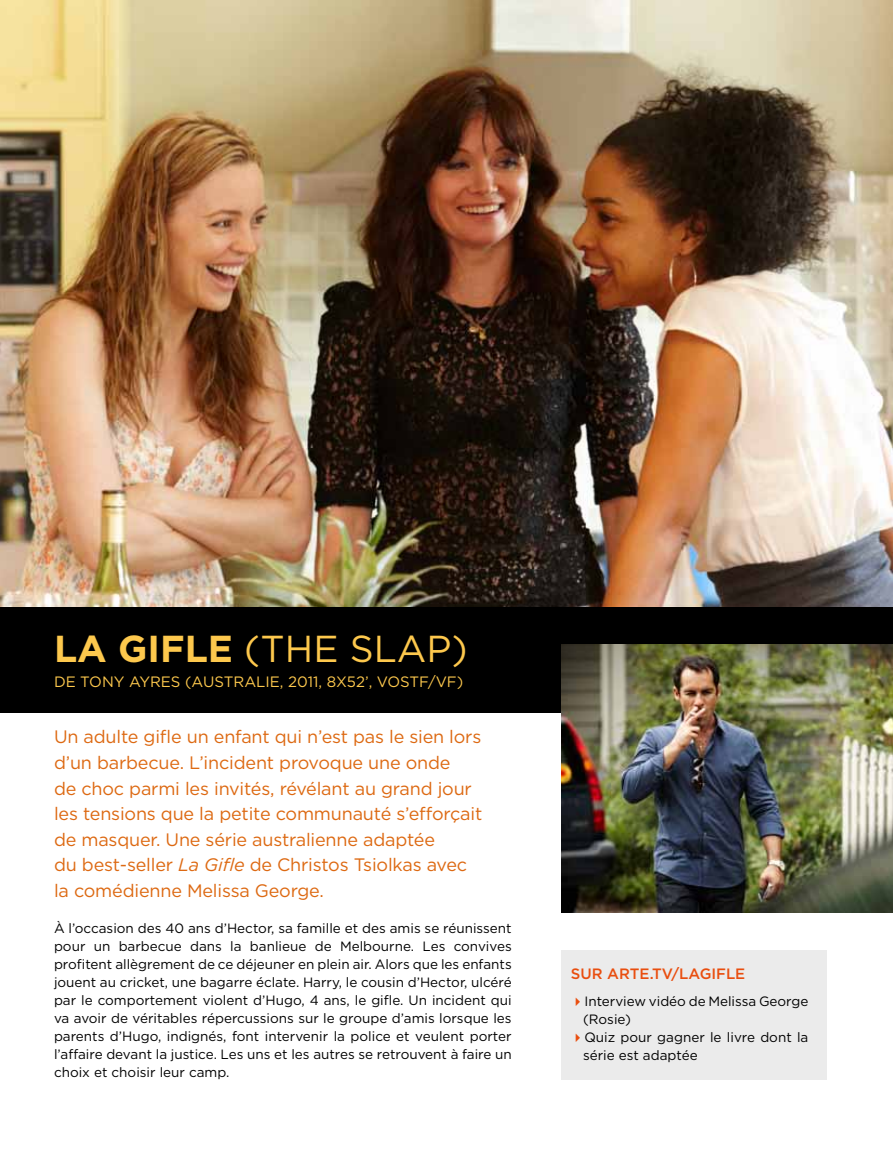
<style>
.page{position:relative;width:893px;height:1149px;background:#fff}
.page>*{position:absolute;margin:0;border:0;box-sizing:border-box;transform-origin:0 0}
.t1{font:37.5px "Gotham";color:#fdc84d}
.t2{font:18px/25.5px "Gotham";letter-spacing:-.01em;color:#dd6912}
.t3{font:15px "Gotham";color:#fdc84d}
.t4{font:500 15px "Gotham";color:#e94e0f}
.t5{font:13.5px/18px "Gotham";color:#000}
.s1{font-weight:700}
.s2{font-style:italic}
.s3{color:#e94e0f}
</style>
<div class="page">
<div style="left:561px;top:949px;width:266px;height:130px;background:#ebebeb"></div>
<div style="left:0;top:602px;width:893px;height:110px;background:#000"></div>
<img style="left:0;top:0;width:893px;height:606px">
<img style="left:561px;top:644px;width:332px;height:267px">
<h1 class="t1" style="left:54px;top:624px;width:415px"><span class="s1">LA GIFLE</span> (THE SLAP)</h1>
<p class="t3" style="left:54px;top:672px;width:172px">De Tony AYRES (Austral</p>
<p class="t3" style="left:266px;top:672px;width:199px">ie, 2011, 8x52’, VOSTF/VF)</p>
<p class="t2" style="left:54px;top:723px;width:430px">U n adulte gifle un enfant qui n’est pas le sien lors d’un barbecue. L’incident provoque une onde<br>de choc parmi les invités, révélant au grand jour les tensions que la petite communauté s’efforçait de masquer. U ne série australienne adaptée<br>du best-seller <span class="s2">La Gifle</span> de Christos Tsiolkas avec la comédienne Melissa George.</p>
<p class="t5" style="left:54px;top:918px;width:459px;text-align:justify">à l’occasion des 40 ans d’Hector, sa famille et des amis se réunissent pour un barbecue dans la banlieue de Melbourne. Les convives profitent allègrement de ce déjeuner en plein air. Alors que les enfants jouent au cricket, une bagarre éclate. Harry, le cousin d’Hector, ulcéré par le comportement violent d’Hugo, 4 ans, le gifle. U n incident qui va avoir de véritables répercussions sur le groupe d’amis lorsque les parents d’Hugo, indignés, font intervenir la police et veulent porter l’affaire devant la justice. Les uns et les autres se retrouvent à faire un choix et choisir leur camp.</p>
<p class="t4" style="left:571px;top:963px;width:165px">SUR ARTE.TV/LAGI FLE</p>
<p class="t5" style="left:583px;top:991px;width:227px;text-indent:-12px"><span class="s3">✔</span>I nterview vidéo de Melissa George (Rosie)</p>
<p class="t5" style="left:583px;top:1027px;width:227px;text-indent:-12px"><span class="s3">✔</span>Quiz pour gagner le livre dont la série est adaptée</p>
</div>
